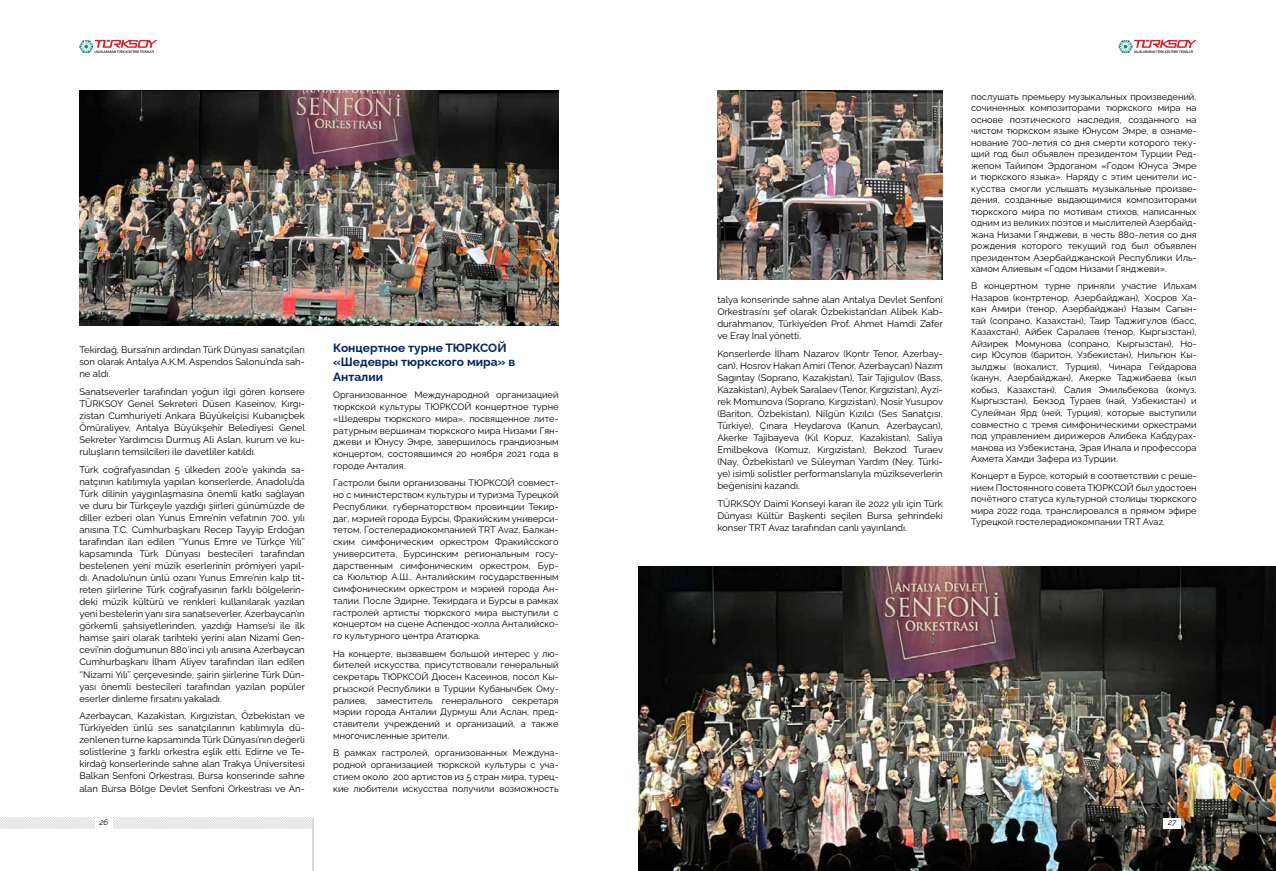
<style>
.page{position:relative;width:1276px;height:871px;background:#fff}
.page>*{position:absolute;margin:0;border:0;box-sizing:border-box;transform-origin:0 0}
.t1{font:700 12px/14.6px "Raleway";color:#032461}
.t2{font:9.5px/12px "Raleway";color:#000;text-align:justify}
.t3{font:9.3px/11.5px "Raleway";color:#000;text-align:justify}
.t4{font:italic 8px "Raleway";color:#000}
</style>
<div class="page">
<img style="left:79px;top:91px;width:479px;height:235px">
<img style="left:638px;top:566px;width:638px;height:304px">
<img style="left:717px;top:91px;width:226px;height:188px">
<hr style="left:963px;top:817px;width:1px;height:53px;background:#000">
<img style="left:964px;top:817px;width:312px;height:11px">
<div style="left:1163px;top:817px;width:17px;height:11px;background:#fff"></div>
<hr style="left:312px;top:817px;width:1px;height:53px;background:#000">
<svg style="left:0;top:817px;width:312px;height:11px"></svg>
<div style="left:95px;top:817px;width:18px;height:11px;background:#fff"></div>
<svg style="left:1118px;top:40px;width:78px;height:13px"></svg>
<svg style="left:79px;top:40px;width:78px;height:13px"></svg>
<p class="t2" style="left:79px;top:342px;width:227px">Tekirdağ, Bursa’nın ardından Türk Dünyası sanatçıları son olarak Antalya A.K.M. Aspendos Salonu’nda sah&shy;ne aldı.</p>
<p class="t2" style="left:79px;top:384px;width:227px">Sanatseverler tarafından yoğun ilgi gören konsere TÜRKSOY Genel Sekreteri Düsen Kaseinov, Kırgı&shy;zistan Cumhuriyeti Ankara Büyükelçisi Kubanıçbek Ömüraliyev, Antalya Büyükşehir Belediyesi Genel Sekreter Yardımcısı Durmuş Ali Aslan, kurum ve ku&shy;ruluşların temsilcileri ile davetliler katıldı.</p>
<p class="t2" style="left:79px;top:462px;width:227px">Türk coğrafyasından 5 ülkeden 200’e yakında sa&shy;natçının katılımıyla yapılan konserlerde, Anadolu’da Türk dilinin yaygınlaşmasına önemli katkı sağlayan ve duru bir Türkçeyle yazdığı şiirleri günümüzde de diller ezberi olan Yunus Emre’nin vefatının 700. yılı anısına T.C. Cumhurbaşkanı Recep Tayyip Erdoğan tarafından ilan edilen ‘’Yunus Emre ve Türkçe Yılı’’ kapsamında Türk Dünyası bestecileri tarafından bestelenen yeni müzik eserlerinin prömiyeri yapıl&shy;dı. Anadolu’nun ünlü ozanı Yunus Emre’nin kalp tit&shy;reten şiirlerine Türk coğrafyasının farklı bölgelerin&shy;deki müzik kültürü ve renkleri kullanılarak yazılan yeni bestelerin yanı sıra sanatseverler, Azerbaycan’ın görkemli şahsiyetlerinden, yazdığı Hamse’si ile ilk hamse şairi olarak tarihteki yerini alan Nizami Gen&shy;cevi’nin doğumunun 880’inci yılı anısına Azerbaycan Cumhurbaşkanı İlham Aliyev tarafından ilan edilen ‘’Nizami Yılı’’ çerçevesinde, şairin şiirlerine Türk Dün&shy;yası önemli bestecileri tarafından yazılan popüler eserler dinleme fırsatını yakaladı.</p>
<p class="t2" style="left:79px;top:708px;width:227px">Azerbaycan, Kazakistan, Kırgızistan, Özbekistan ve Türkiye’den ünlü ses sanatçılarının katılımıyla dü&shy;zenlenen turne kapsamında Türk Dünyası’nın değerli solistlerine 3 farklı orkestra eşlik etti. Edirne ve Te&shy;kirdağ konserlerinde sahne alan Trakya Üniversitesi Balkan Senfoni Orkestrası, Bursa konserinde sahne alan Bursa Bölge Devlet Senfoni Orkestrası ve An-</p>
<p class="t1" style="left:333px;top:339px;width:183px">Концертное турне ТЮРКСОЙ «Шедевры тюркского мира» в<br>Анталии</p>
<p class="t3" style="left:333px;top:388px;width:227px">Организованное Международной организацией тюркской культуры ТЮРКСОЙ концертное турне «Шедевры тюркского мира», посвященное лите&shy;ратурным вершинам тюркского мира Низами Гян&shy;джеви и Юнусу Эмре, завершилось грандиозным концертом, состоявшимся 20 ноября 2021 года в городе Анталия.</p>
<p class="t3" style="left:333px;top:476px;width:227px">Гастроли были организованы ТЮРКСОЙ совмест&shy;но с министерством культуры и туризма Турецкой Республики, губернаторством провинции Текир&shy;даг, мэрией города Бурсы, Фракийским универси&shy;тетом, Гостелерадиокомпанией TRT Avaz, Балкан&shy;ским симфоническим оркестром Фракийсского университета, Бурсинским региональным госу&shy;дарственным симфоническим оркестром, Бур&shy;са Кюльтюр А.Ш., Анталийским государственным симфоническим оркестром и мэрией города Ан&shy;талии. После Эдирне, Текирдага и Бурсы в рамках гастролей артисты тюркского мира выступили с концертом на сцене Аспендос-холла Анталийско&shy;го культурного центра Ататюрка.</p>
<p class="t3" style="left:333px;top:646px;width:227px">На концерте, вызвавшем большой интерес у лю&shy;бителей искусства, присутствовали генеральный секретарь ТЮРКСОЙ Дюсен Касеинов, посол Кы&shy;ргызской Республики в Турции Кубанычбек Ому&shy;ралиев, заместитель генерального секретаря мэрии города Анталии Дурмуш Али Аслан, пред&shy;ставители учреждений и организаций, а также многочисленные зрители.</p>
<p class="t3" style="left:333px;top:745px;width:227px">В рамках гастролей, организованных Междуна&shy;родной организацией тюркской культуры с уча&shy;стием около 200 артистов из 5 стран мира, турец&shy;кие любители искусства получили возможность</p>
<p class="t2" style="left:717px;top:292px;width:227px">talya konserinde sahne alan Antalya Devlet Senfoni Orkestrası’nı şef olarak Özbekistan’dan Alibek Kab&shy;durahmanov, Türkiye’den Prof. Ahmet Hamdi Zafer ve Eray İnal yönetti.</p>
<p class="t2" style="left:717px;top:346px;width:227px">Konserlerde İlham Nazarov (Kontr Tenor, Azerbay&shy;can), Hosrov Hakan Amiri (Tenor, Azerbaycan) Nazım Sagıntay (Soprano, Kazakistan), Tair Tajigulov (Bass, Kazakistan), Aybek Saralaev (Tenor, Kırgızistan), Ayzi&shy;rek Momunova (Soprano, Kırgızistan), Nosir Yusupov (Bariton, Özbekistan), Nilgün Kızılcı (Ses Sanatçısı, Türkiye), Çınara Heydarova (Kanun, Azerbaycan), Akerke Tajibayeva (Kıl Kopuz, Kazakistan), Saliya Emilbekova (Komuz, Kırgızistan), Bekzod Turaev (Nay, Özbekistan) ve Süleyman Yardım (Ney, Türki&shy;ye) isimli solistler performanslarıyla müzikseverlerin beğenisini kazandı.</p>
<p class="t2" style="left:717px;top:496px;width:227px">TÜRKSOY Daimî Konseyi kararı ile 2022 yılı için Türk Dünyası Kültür Başkenti seçilen Bursa şehrindeki konser TRT Avaz tarafından canlı yayınlandı.</p>
<p class="t3" style="left:971px;top:89px;width:227px">послушать премьеру музыкальных произведений, сочиненных композиторами тюркского мира на основе поэтического наследия, созданного на чистом тюркском языке Юнусом Эмре, в ознаме&shy;нование 700-летия со дня смерти которого теку&shy;щий год был объявлен президентом Турции Ред&shy;жепом Тайипом Эрдоганом «Годом Юнуса Эмре и тюркского языка». Наряду с этим ценители ис&shy;кусства смогли услышать музыкальные произве&shy;дения, созданные выдающимися композиторами тюркского мира по мотивам стихов, написанных одним из великих поэтов и мыслителей Азербайд&shy;жана Низами Гянджеви, в честь 880-летия со дня рождения которого текущий год был объявлен президентом Азербайджанской Республики Иль&shy;хамом Алиевым «Годом Низами Гянджеви».</p>
<p class="t3" style="left:971px;top:279px;width:227px">В концертном турне приняли участие Ильхам Назаров (контртенор, Азербайджан), Хосров Ха&shy;кан Амири (тенор, Азербайджан) Назым Сагын&shy;тай (сопрано, Казахстан), Таир Таджигулов (басс, Казахстан), Айбек Саралаев (тенор, Кыргызстан), Айзирек Момунова (сопрано, Кыргызстан), Но&shy;сир Юсупов (баритон, Узбекистан), Нильгюн Кы&shy;зылджы (вокалист, Турция), Чинара Гейдарова (канун, Азербайджан), Акерке Таджибаева (кыл кобыз, Казахстан), Салия Эмильбекова (комуз, Кыргызстан), Бекзод Тураев (най, Узбекистан) и Сулейман Ярд (ней, Турция), которые выступили совместно с тремя симфоническими оркестрами под управлением дирижеров Алибека Кабдурах&shy;манова из Узбекистана, Эрая Инала и профессора Ахмета Хамди Зафера из Турции.</p>
<p class="t3" style="left:971px;top:469px;width:227px">Концерт в Бурсе, который в соответствии с реше&shy;нием Постоянного совета ТЮРКСОЙ был удостоен почётного статуса культурной столицы тюркского мира 2022 года, транслировался в прямом эфире Турецкой гостелерадиокомпании TRT Avaz.</p>
<p class="t4" style="left:100px;top:817px;width:10px">26</p>
<p class="t4" style="left:1168px;top:817px;width:10px">27</p>
</div>
